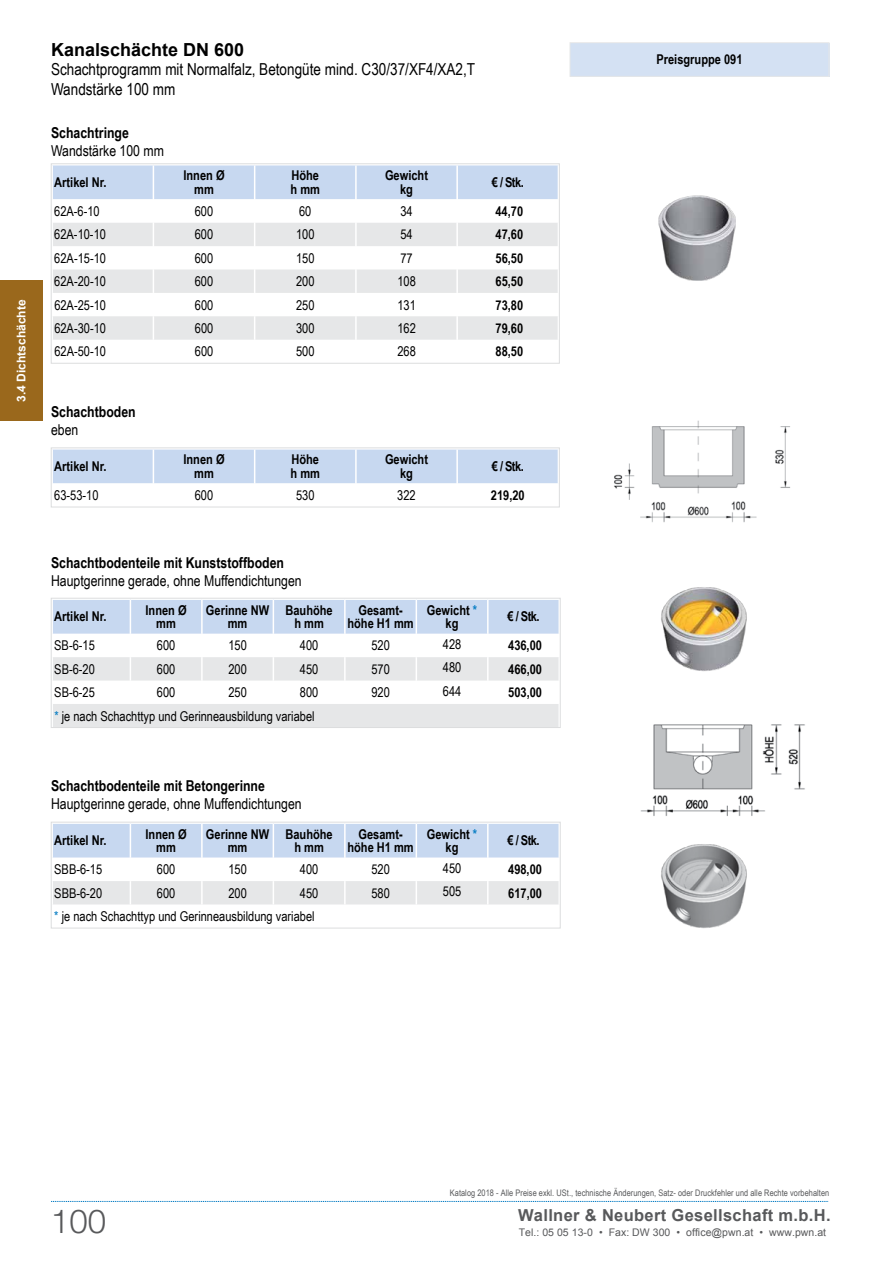
<style>
.page{position:relative;width:893px;height:1263px;background:#fff}
.page>*{position:absolute;margin:0;border:0;box-sizing:border-box;transform-origin:0 0}
.t1{font:300 33px "Helvetica Neue LT Std";color:#58595b}
.t2{font:700 18px "Arial";color:#000}
.t3{font:16.5px/19.8px "Arial Narrow";color:#000}
.t4{font:700 16.5px "Arial";letter-spacing:.02em;color:#58595b}
.t5{font:15px "Arial Narrow";color:#000}
.t6{font:700 15px "Arial Narrow";color:#000}
.t7{font:13.5px "Arial Narrow";color:#000}
.t8{font:700 13.5px/13.5px "Arial Narrow";color:#000;text-align:center}
.t9{font:700 12px "Arial";color:#fff}
.t10{font:10.5px "Arial";letter-spacing:.005em;color:#58595b}
.t11{font:9px "Arial Narrow";letter-spacing:.005em;color:#58595b}
.s1{color:#007ac2}
</style>
<div class="page">
<div style="left:0;top:281px;width:43px;height:140px;background:#9a681c"></div>
<svg style="left:51px;top:1201px;width:777px;height:1px"></svg>
<img style="left:661px;top:587px;width:86px;height:85px">
<div style="left:570px;top:43px;width:259px;height:33px;background:#d4e1f3"></div>
<div style="left:570px;top:43px;width:259px;height:34px;border:1px solid #e6e7e8"></div>
<svg style="left:53px;top:600px;width:505px;height:126px"></svg>
<div style="left:51px;top:598px;width:509px;height:130px;border:1px solid #dcddde"></div>
<img style="left:640px;top:724px;width:165px;height:92px">
<svg style="left:53px;top:824px;width:505px;height:81px"></svg>
<div style="left:51px;top:822px;width:509px;height:106px;border:1px solid #dcddde"></div>
<img style="left:661px;top:844px;width:86px;height:85px">
<svg style="left:53px;top:166px;width:505px;height:174px"></svg>
<div style="left:51px;top:164px;width:509px;height:199px;border:1px solid #dcddde"></div>
<img style="left:658px;top:195px;width:78px;height:85px">
<div style="left:53px;top:450px;width:505px;height:34px;background:#c7d8f0"></div>
<div style="left:51px;top:448px;width:509px;height:59px;border:1px solid #dcddde"></div>
<img style="left:614px;top:420px;width:177px;height:103px">
<p class="t9" style="left:13px;top:402px;width:104px;rotate:-90deg">3.4 Dichtschächte</p>
<h2 class="t2" style="left:51px;top:37px;width:195px">Kanalschächte DN 600</h2>
<p class="t3" style="left:51px;top:59px;width:426px">Schachtprogramm mit Normalfalz, Betongüte mind. C30/37/XF4/XA2,T<br>Wandstärke 100 mm</p>
<p class="t6" style="left:51px;top:122px;width:79px">Schachtringe</p>
<p class="t5" style="left:51px;top:140px;width:115px">Wandstärke 100 mm</p>
<p class="t8" style="left:54px;top:175px;width:54px">Artikel Nr.</p>
<p class="t8" style="left:183px;top:168px;width:43px">Innen Ø mm</p>
<p class="t8" style="left:291px;top:168px;width:31px;text-align:left">Höhe h mm</p>
<p class="t8" style="left:385px;top:168px;width:45px">Gewicht kg</p>
<p class="t8" style="left:492px;top:175px;width:33px">€ / Stk.</p>
<p class="t7" style="left:54px;top:201px;width:47px">62A-6-10</p>
<p class="t7" style="left:195px;top:201px;width:20px">600</p>
<p class="t7" style="left:299px;top:201px;width:14px">60</p>
<p class="t7" style="left:400px;top:201px;width:14px">34</p>
<p class="t8" style="left:495px;top:204px;width:29px">44,70</p>
<p class="t7" style="left:54px;top:225px;width:53px">62A-10-10</p>
<p class="t7" style="left:195px;top:225px;width:20px">600</p>
<p class="t7" style="left:296px;top:225px;width:20px">100</p>
<p class="t7" style="left:400px;top:225px;width:14px">54</p>
<p class="t8" style="left:495px;top:227px;width:29px">47,60</p>
<p class="t7" style="left:54px;top:248px;width:53px">62A-15-10</p>
<p class="t7" style="left:195px;top:248px;width:20px">600</p>
<p class="t7" style="left:296px;top:248px;width:20px">150</p>
<p class="t7" style="left:400px;top:248px;width:14px">77</p>
<p class="t8" style="left:495px;top:251px;width:29px">56,50</p>
<p class="t7" style="left:54px;top:271px;width:53px">62A-20-10</p>
<p class="t7" style="left:195px;top:271px;width:20px">600</p>
<p class="t7" style="left:296px;top:271px;width:20px">200</p>
<p class="t7" style="left:397px;top:271px;width:20px">108</p>
<p class="t8" style="left:495px;top:274px;width:29px">65,50</p>
<p class="t7" style="left:54px;top:295px;width:53px">62A-25-10</p>
<p class="t7" style="left:195px;top:295px;width:20px">600</p>
<p class="t7" style="left:296px;top:295px;width:20px">250</p>
<p class="t7" style="left:397px;top:295px;width:20px">131</p>
<p class="t8" style="left:496px;top:297px;width:29px">73,80</p>
<p class="t7" style="left:54px;top:318px;width:53px">62A-30-10</p>
<p class="t7" style="left:195px;top:318px;width:20px">600</p>
<p class="t7" style="left:296px;top:318px;width:20px">300</p>
<p class="t7" style="left:397px;top:318px;width:20px">162</p>
<p class="t8" style="left:496px;top:321px;width:29px">79,60</p>
<p class="t7" style="left:54px;top:342px;width:53px">62A-50-10</p>
<p class="t7" style="left:195px;top:342px;width:20px">600</p>
<p class="t7" style="left:296px;top:342px;width:20px">500</p>
<p class="t7" style="left:397px;top:342px;width:20px">268</p>
<p class="t8" style="left:496px;top:344px;width:29px">88,50</p>
<p class="t6" style="left:51px;top:401px;width:86px">Schachtboden</p>
<p class="t5" style="left:51px;top:419px;width:29px">eben</p>
<p class="t8" style="left:54px;top:459px;width:54px">Artikel Nr.</p>
<p class="t8" style="left:183px;top:452px;width:43px">Innen Ø mm</p>
<p class="t8" style="left:291px;top:452px;width:31px;text-align:left">Höhe h mm</p>
<p class="t8" style="left:385px;top:452px;width:45px">Gewicht kg</p>
<p class="t8" style="left:492px;top:459px;width:33px">€ / Stk.</p>
<p class="t7" style="left:54px;top:485px;width:46px">63-53-10</p>
<p class="t7" style="left:195px;top:485px;width:20px">600</p>
<p class="t7" style="left:296px;top:485px;width:20px">530</p>
<p class="t7" style="left:397px;top:485px;width:20px">322</p>
<p class="t8" style="left:491px;top:488px;width:35px">219,20</p>
<p class="t6" style="left:51px;top:551px;width:235px">Schachtbodenteile mit Kunststoffboden</p>
<p class="t5" style="left:51px;top:569px;width:252px">Hauptgerinne gerade, ohne Muffendichtungen</p>
<p class="t8" style="left:54px;top:609px;width:54px">Artikel Nr.</p>
<p class="t8" style="left:146px;top:602px;width:43px">Innen Ø mm</p>
<p class="t8" style="left:206px;top:602px;width:65px">Gerinne NW mm</p>
<p class="t8" style="left:285px;top:602px;width:49px">Bauhöhe h mm</p>
<p class="t8" style="left:347px;top:602px;width:68px">Gesamt&shy;höhe H1 mm</p>
<p class="t8" style="left:427px;top:602px;width:52px">Gewicht <span class="s1">* </span>kg</p>
<p class="t8" style="left:508px;top:609px;width:33px">€ / Stk.</p>
<p class="t7" style="left:54px;top:636px;width:42px">SB-6-15</p>
<p class="t7" style="left:157px;top:636px;width:20px">600</p>
<p class="t7" style="left:228px;top:636px;width:20px">150</p>
<p class="t7" style="left:300px;top:636px;width:20px">400</p>
<p class="t7" style="left:371px;top:636px;width:20px">520</p>
<p class="t7" style="left:443px;top:634px;width:20px">428</p>
<p class="t8" style="left:508px;top:638px;width:35px">436,00</p>
<p class="t7" style="left:54px;top:659px;width:42px">SB-6-20</p>
<p class="t7" style="left:157px;top:659px;width:20px">600</p>
<p class="t7" style="left:228px;top:659px;width:20px">200</p>
<p class="t7" style="left:300px;top:659px;width:20px">450</p>
<p class="t7" style="left:371px;top:659px;width:20px">570</p>
<p class="t7" style="left:443px;top:658px;width:20px">480</p>
<p class="t8" style="left:508px;top:662px;width:35px">466,00</p>
<p class="t7" style="left:54px;top:682px;width:42px">SB-6-25</p>
<p class="t7" style="left:157px;top:682px;width:20px">600</p>
<p class="t7" style="left:228px;top:682px;width:20px">250</p>
<p class="t7" style="left:300px;top:682px;width:20px">800</p>
<p class="t7" style="left:371px;top:682px;width:20px">920</p>
<p class="t7" style="left:443px;top:681px;width:20px">644</p>
<p class="t8" style="left:508px;top:685px;width:35px">503,00</p>
<p class="t7" style="left:54px;top:706px;width:262px"><span class="s1">*</span> je nach Schachttyp und Gerinneausbildung variabel</p>
<p class="t6" style="left:51px;top:775px;width:215px">Schachtbodenteile mit Betongerinne</p>
<p class="t5" style="left:51px;top:793px;width:252px">Hauptgerinne gerade, ohne Muffendichtungen</p>
<p class="t8" style="left:54px;top:833px;width:54px">Artikel Nr.</p>
<p class="t8" style="left:146px;top:826px;width:43px">Innen Ø mm</p>
<p class="t8" style="left:206px;top:826px;width:65px">Gerinne NW mm</p>
<p class="t8" style="left:285px;top:826px;width:49px">Bauhöhe h mm</p>
<p class="t8" style="left:347px;top:826px;width:68px">Gesamt&shy;höhe H1 mm</p>
<p class="t8" style="left:427px;top:826px;width:52px">Gewicht <span class="s1">* </span>kg</p>
<p class="t8" style="left:508px;top:833px;width:33px">€ / Stk.</p>
<p class="t7" style="left:54px;top:860px;width:49px">SBB-6-15</p>
<p class="t7" style="left:157px;top:860px;width:20px">600</p>
<p class="t7" style="left:228px;top:860px;width:20px">150</p>
<p class="t7" style="left:300px;top:860px;width:20px">400</p>
<p class="t7" style="left:371px;top:860px;width:20px">520</p>
<p class="t7" style="left:443px;top:858px;width:20px">450</p>
<p class="t8" style="left:508px;top:862px;width:35px">498,00</p>
<p class="t7" style="left:54px;top:883px;width:49px">SBB-6-20</p>
<p class="t7" style="left:157px;top:883px;width:20px">600</p>
<p class="t7" style="left:228px;top:883px;width:20px">200</p>
<p class="t7" style="left:300px;top:883px;width:20px">450</p>
<p class="t7" style="left:371px;top:883px;width:20px">580</p>
<p class="t7" style="left:443px;top:881px;width:20px">505</p>
<p class="t8" style="left:508px;top:885px;width:35px">617,00</p>
<p class="t7" style="left:54px;top:906px;width:262px"><span class="s1">*</span> je nach Schachttyp und Gerinneausbildung variabel</p>
<p class="t8" style="left:656px;top:52px;width:88px">Preisgruppe 091</p>
<h1 class="t1" style="left:51px;top:1200px;width:57px">100</h1>
<p class="t11" style="left:450px;top:1186px;width:381px">Katalog 2018 - Alle Preise exkl. USt., technische Änderungen, Satz- oder Druckfehler und alle Rechte vorbehalten</p>
<p class="t4" style="left:518px;top:1204px;width:314px">Wallner &amp; Neubert Gesellschaft m.b.H.</p>
<p class="t10" style="left:519px;top:1225px;width:309px">Tel.: 05 05 13-0 • Fax: DW 300 • office@pwn.at • www.pwn.at</p>
</div>
